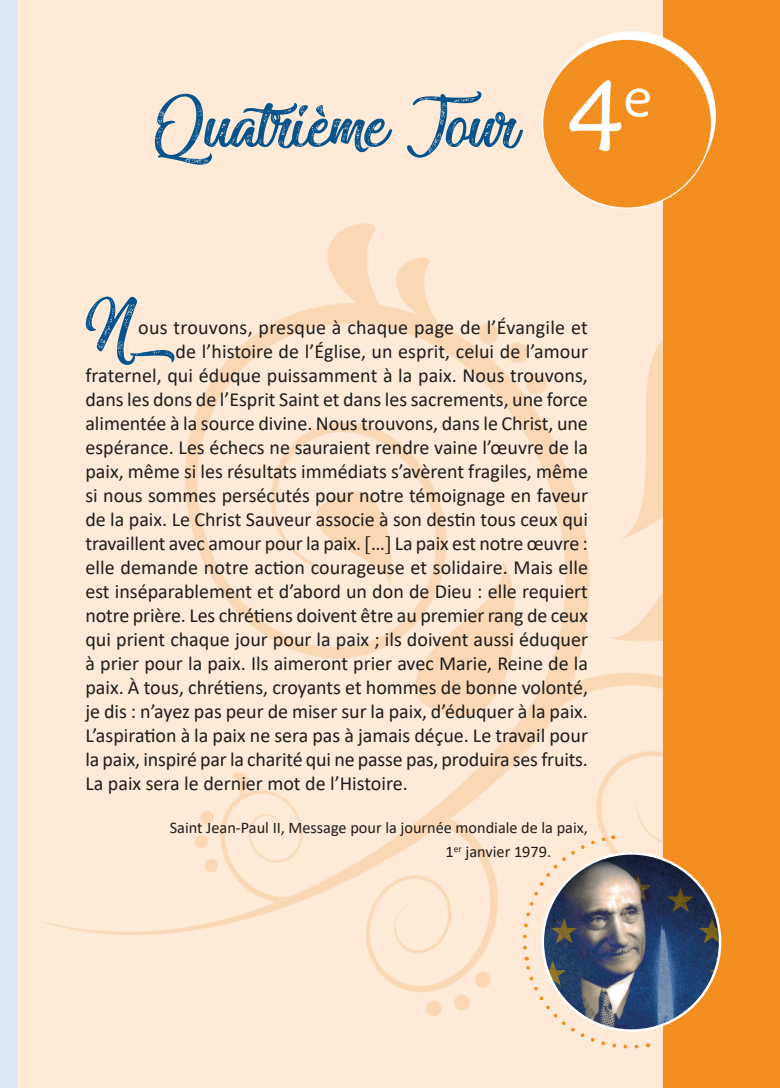
<style>
.page{position:relative;width:780px;height:1088px;background:#fff}
.page>*{position:absolute;margin:0;border:0;box-sizing:border-box;transform-origin:0 0}
.t1{font:98.75px "Maiandra GD";color:#fff}
.t2{font:86.38px "Miraculous&Christmas";color:#05538d}
.t3{font:20px "Calibri";color:#1d1d1b}
.t4{font:16.25px/24px "Calibri";color:#1d1d1b}
.s1{font-family:"Times New Roman"}
</style>
<div class="page">
<div style="left:18px;top:0;width:762px;height:1088px;background:#feead7"></div>
<div style="left:0;top:0;width:18px;height:1088px;background:#dce6f4"></div>
<img style="left:45px;top:102px;width:618px;height:946px">
<div style="left:663px;top:0;width:117px;height:1088px;background:#f38f21"></div>
<div style="left:547px;top:31px;width:168px;height:169px;background:#fff;border-radius:50%"></div>
<div style="left:542px;top:39px;width:169px;height:169px;background:#f38f21;border-radius:50%"></div>
<img style="left:542px;top:853px;width:178px;height:177px;border-radius:89px">
<svg style="left:521px;top:834px;width:119px;height:215px"></svg>
<svg style="left:86px;top:297px;width:89px;height:68px"></svg>
<h2 class="t2" style="left:153px;top:80px;width:367px">Quatrième Jour</h2>
<h1 class="t1" style="left:567px;top:55px;width:86px">4<sup>e</sup></h1>
<p class="t3" style="left:138px;top:313px;width:451px">ous trouvons, presque à chaque page de l’Évangile et</p>
<p class="t3" style="left:176px;top:337px;width:414px">de l’histoire de l’Église, un esprit, celui de l’amour</p>
<p class="t3" style="left:85px;top:361px;width:504px">fraternel, qui éduque puissamment à la paix. Nous trouvons,</p>
<p class="t3" style="left:85px;top:385px;width:504px">dans les dons de l’Esprit Saint et dans les sacrements, une force</p>
<p class="t3" style="left:85px;top:409px;width:504px">alimentée à la source divine. Nous trouvons, dans le Christ, une</p>
<p class="t3" style="left:85px;top:433px;width:504px">espérance. Les échecs ne sauraient rendre vaine l’œuvre de la</p>
<p class="t3" style="left:85px;top:457px;width:504px">paix, même si les résultats immédiats s’avèrent fragiles, même</p>
<p class="t3" style="left:85px;top:481px;width:504px">si nous sommes persécutés pour notre témoignage en faveur</p>
<p class="t3" style="left:85px;top:505px;width:504px">de la paix. Le Christ Sauveur associe à son destin tous ceux qui</p>
<p class="t3" style="left:85px;top:529px;width:504px">travaillent avec amour pour la paix. <span class="s1">[</span>…<span class="s1">]</span> La paix est notre œuvre :</p>
<p class="t3" style="left:85px;top:553px;width:504px">elle demande notre action courageuse et solidaire. Mais elle</p>
<p class="t3" style="left:85px;top:577px;width:504px">est inséparablement et d’abord un don de Dieu : elle requiert</p>
<p class="t3" style="left:85px;top:601px;width:504px">notre prière. Les chrétiens doivent être au premier rang de ceux</p>
<p class="t3" style="left:85px;top:625px;width:504px">qui prient chaque jour pour la paix ; ils doivent aussi éduquer</p>
<p class="t3" style="left:85px;top:649px;width:504px">à prier pour la paix. Ils aimeront prier avec Marie, Reine de la</p>
<p class="t3" style="left:85px;top:673px;width:504px">paix. À tous, chrétiens, croyants et hommes de bonne volonté,</p>
<p class="t3" style="left:85px;top:697px;width:504px">je dis : n’ayez pas peur de miser sur la paix, d’éduquer à la paix.</p>
<p class="t3" style="left:85px;top:721px;width:504px">L’aspiration à la paix ne sera pas à jamais déçue. Le travail pour</p>
<p class="t3" style="left:85px;top:745px;width:504px">la paix, inspiré par la charité qui ne passe pas, produira ses fruits.</p>
<p class="t3" style="left:85px;top:769px;width:324px">La paix sera le dernier mot de l’Histoire.</p>
<p class="t4" style="left:445px;top:816px;width:144px;text-indent:-276px">Saint Jean-Paul II, Message pour la journée mondiale de la paix,<br>1<sup>er</sup> janvier 1979.</p>
</div>
